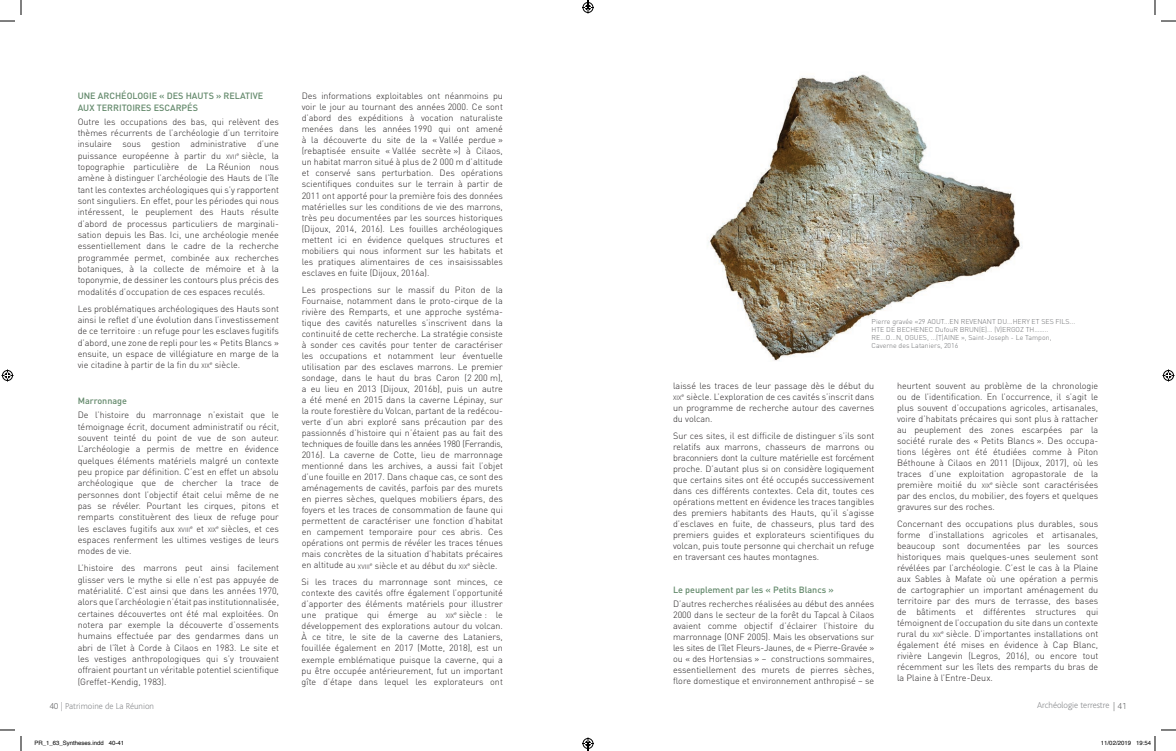
<style>
.page{position:relative;width:1176px;height:751px;background:#fff}
.page>*{position:absolute;margin:0;border:0;box-sizing:border-box;transform-origin:0 0}
.t1{font:300 9px/11px "DIN";color:#231f20;text-align:justify}
.t2{font:500 9px/11.3px "DIN";color:#62886a}
.t3{font:200 9px "Bliss";color:#808285}
.t4{font:300 7px/8px "DIN";color:#6c6d70}
.t5{font:300 6.3px "DIN";color:#231f20}
.t6{font:6px "Helvetica";color:#000}
.s1{font-size:6.3px}
.s2{font-size:9px}
.s3{color:#57585a}
</style>
<div class="page">
<img style="left:708px;top:74px;width:314px;height:287px">
<svg style="left:0;top:729px;width:15px;height:1px"></svg>
<svg style="left:1161px;top:729px;width:15px;height:1px"></svg>
<svg style="left:0;top:0;width:22px;height:22px"></svg>
<svg style="left:20px;top:736px;width:2px;height:15px"></svg>
<svg style="left:1154px;top:0;width:22px;height:22px"></svg>
<svg style="left:2px;top:369px;width:12px;height:12px"></svg>
<svg style="left:1162px;top:369px;width:12px;height:12px"></svg>
<svg style="left:1154px;top:736px;width:2px;height:15px"></svg>
<svg style="left:582px;top:0;width:12px;height:13px"></svg>
<svg style="left:582px;top:737px;width:12px;height:14px"></svg>
<p class="t2" style="left:78px;top:90px;width:187px">UNE ARCHÉOLOGIE « DES HAUTS » RELATIVE<br>AUX TERRITOIRES ESCARPÉS</p>
<p class="t1" style="left:78px;top:116px;width:203px;line-height:11.3px">Outre les occupations des bas, qui relèvent des thèmes récurrents de l’archéologie d’un territoire insulaire sous gestion administrative d’une puissance européenne à partir du <span class="s1">XVII</span><sup>e</sup> siècle, la topographie particulière de La Réunion nous amène à distinguer l’archéologie des Hauts de l’île tant les contextes archéologiques qui s’y rapportent sont singuliers. En effet, pour les périodes qui nous intéressent, le peuplement des Hauts résulte d’abord de processus particuliers de marginali&shy;sation depuis les Bas. Ici, une archéologie menée essentiellement dans le cadre de la recherche programmée permet, combinée aux recherches botaniques, à la collecte de mémoire et à la toponymie, de dessiner les contours plus précis des modalités d’occupation de ces espaces reculés.</p>
<p class="t1" style="left:78px;top:303px;width:203px;line-height:11.3px">Les problématiques archéologiques des Hauts sont ainsi le reflet d’une évolution dans l’investissement de ce territoire : un refuge pour les esclaves fugitifs d’abord, une zone de repli pour les « Petits Blancs » ensuite, un espace de villégiature en marge de la vie citadine à partir de la fin du <span class="s1">XIX</span><sup>e</sup> siècle.</p>
<p class="t2" style="left:78px;top:395px;width:51px">Marronnage</p>
<p class="t1" style="left:78px;top:409px;width:203px;line-height:11.3px">De l’histoire du marronnage n’existait que le témoignage écrit, document administratif ou récit, souvent teinté du point de vue de son auteur.<br>L’archéologie a permis de mettre en évidence quelques éléments matériels malgré un contexte peu propice par définition. C’est en effet un absolu archéologique que de chercher la trace de personnes dont l’objectif était celui même de ne pas se révéler. Pourtant les cirques, pitons et remparts constituèrent des lieux de refuge pour les esclaves fugitifs aux <span class="s1">XVIII</span></p>
<p class="t1" style="left:78px;top:523px;width:203px;line-height:11.3px;text-indent:138px"><sup>e</sup> siècles, et ces espaces renferment les ultimes vestiges de leurs modes de vie.</p>
<p class="t1" style="left:78px;top:562px;width:203px;line-height:11.3px">L’histoire des marrons peut ainsi facilement glisser vers le mythe si elle n’est pas appuyée de matérialité. C’est ainsi que dans les années 1970, alors que l’archéologie n’était pas institutionnalisée, certaines découvertes ont été mal exploitées. On notera par exemple la découverte d’ossements humains effectuée par des gendarmes dans un abri de l’îlet à Corde à Cilaos en 1983. Le site et les vestiges anthropologiques qui s’y trouvaient offraient pourtant un véritable potentiel scientifique (Greffet-Kendig, 1983).</p>
<p class="t5" style="left:190px;top:525px;width:27px"><sup>e</sup> <span class="s2">et</span> XIX</p>
<p class="t1" style="left:302px;top:90px;width:203px">Des informations exploitables ont néanmoins pu voir le jour au tournant des années 2000. Ce sont d’abord des expéditions à vocation naturaliste menées dans les années 1990 qui ont amené à la découverte du site de la « Vallée perdue » (rebaptisée ensuite « Vallée secrète ») à Cilaos, un habitat marron situé à plus de 2 000 m d’altitude et conservé sans perturbation. Des opérations scientifiques conduites sur le terrain à partir de 2011 ont apporté pour la première fois des données matérielles sur les conditions de vie des marrons, très peu documentées par les sources historiques (Dijoux, 2014, 2016). Les fouilles archéologiques mettent ici en évidence quelques structures et mobiliers qui nous informent sur les habitats et les pratiques alimentaires de ces insaisissables esclaves en fuite (Dijoux, 2016a).</p>
<p class="t1" style="left:302px;top:284px;width:203px">Les prospections sur le massif du Piton de la Fournaise, notamment dans le proto-cirque de la rivière des Remparts, et une approche systéma&shy;tique des cavités naturelles s’inscrivent dans la continuité de cette recherche. La stratégie consiste à sonder ces cavités pour tenter de caractériser les occupations et notamment leur éventuelle utilisation par des esclaves marrons. Le premier sondage, dans le haut du bras Caron (2 200 m), a eu lieu en 2013 (Dijoux, 2016b), puis un autre a été mené en 2015 dans la caverne Lépinay, sur la route forestière du Volcan, partant de la redécou&shy;verte d’un abri exploré sans précaution par des passionnés d’histoire qui n’étaient pas au fait des techniques de fouille dans les années 1980 (Ferrandis, 2016). La caverne de Cotte, lieu de marronnage mentionné dans les archives, a aussi fait l’objet d’une fouille en 2017. Dans chaque cas, ce sont des aménagements de cavités, parfois par des murets en pierres sèches, quelques mobiliers épars, des foyers et les traces de consommation de faune qui permettent de caractériser une fonction d’habitat en campement temporaire pour ces abris. Ces opérations ont permis de révéler les traces ténues mais concrètes de la situation d’habitats précaires en altitude au <span class="s1">XVIII</span><sup>e</sup> siècle et au début du <span class="s1">XIX</span><sup>e</sup> siècle.</p>
<p class="t1" style="left:302px;top:576px;width:203px">Si les traces du marronnage sont minces, ce contexte des cavités offre également l’opportunité d’apporter des éléments matériels pour illustrer une pratique qui émerge au <span class="s1">XIX</span><sup>e</sup> siècle : le développement des explorations autour du volcan.<br>À ce titre, le site de la caverne des Lataniers, fouillée également en 2017 (Motte, 2018), est un exemple emblématique puisque la caverne, qui a pu être occupée antérieurement, fut un important gîte d’étape dans lequel les explorateurs ont</p>
<p class="t4" style="left:872px;top:317px;width:205px">Pierre gravée «29 AOUT...EN REVENANT DU...HERY ET SES FILS...<br>HTE DE BECHENEC DufouR BRUN(E)... (V)ERGOZ TH……..<br>RE...O...N, OGUES, ...(T)AINE », Saint-Joseph - Le Tampon, Caverne des Lataniers, 2016</p>
<p class="t1" style="left:673px;top:380px;width:203px">laissé les traces de leur passage dès le début du</p>
<p class="t5" style="left:673px;top:394px;width:10px">XIX</p>
<p class="t1" style="left:673px;top:391px;width:203px;text-indent:8px"><sup>e</sup> siècle. L’exploration de ces cavités s’inscrit dans un programme de recherche autour des cavernes du volcan.</p>
<p class="t1" style="left:673px;top:430px;width:203px">Sur ces sites, il est difficile de distinguer s’ils sont relatifs aux marrons, chasseurs de marrons ou braconniers dont la culture matérielle est forcément proche. D’autant plus si on considère logiquement que certains sites ont été occupés successivement dans ces différents contextes. Cela dit, toutes ces opérations mettent en évidence les traces tangibles des premiers habitants des Hauts, qu’il s’agisse d’esclaves en fuite, de chasseurs, plus tard des premiers guides et explorateurs scientifiques du volcan, puis toute personne qui cherchait un refuge en traversant ces hautes montagnes.</p>
<p class="t2" style="left:673px;top:584px;width:162px">Le peuplement par les « Petits Blancs »</p>
<p class="t1" style="left:673px;top:598px;width:203px">D’autres recherches réalisées au début des années 2000 dans le secteur de la forêt du Tapcal à Cilaos avaient comme objectif d’éclairer l’histoire du marronnage (ONF 2005). Mais les observations sur les sites de l’îlet Fleurs-Jaunes, de « Pierre-Gravée » ou « des Hortensias » – constructions sommaires, essentiellement des murets de pierres sèches, flore domestique et environnement anthropisé – se</p>
<p class="t1" style="left:897px;top:380px;width:203px">heurtent souvent au problème de la chronologie ou de l’identification. En l’occurrence, il s’agit le plus souvent d’occupations agricoles, artisanales, voire d’habitats précaires qui sont plus à rattacher au peuplement des zones escarpées par la société rurale des « Petits Blancs ». Des occupa&shy;tions légères ont été étudiées comme à Piton Béthoune à Cilaos en 2011 (Dijoux, 2017), où les traces d’une exploitation agropastorale de la première moitié du <span class="s1">XIX</span><sup>e</sup> siècle sont caractérisées par des enclos, du mobilier, des foyers et quelques gravures sur des roches.</p>
<p class="t1" style="left:897px;top:518px;width:203px">Concernant des occupations plus durables, sous forme d’installations agricoles et artisanales, beaucoup sont documentées par les sources historiques mais quelques-unes seulement sont révélées par l’archéologie. C’est le cas à la Plaine aux Sables à Mafate où une opération a permis de cartographier un important aménagement du territoire par des murs de terrasse, des bases de bâtiments et différentes structures qui témoignent de l’occupation du site dans un contexte rural du <span class="s1">XIX</span><sup>e</sup> siècle. D’importantes installations ont également été mises en évidence à Cap Blanc, rivière Langevin (Legros, 2016), ou encore tout récemment sur les îlets des remparts du bras de la Plaine à l’Entre-Deux.</p>
<p class="t3" style="left:49px;top:701px;width:106px"><span class="s3">40</span> | Patrimoine de La Réunion</p>
<p class="t3" style="left:1037px;top:701px;width:91px">Archéologie terrestre <span class="s3">| 41</span></p>
<p class="t6" style="left:34px;top:738px;width:91px">PR_1_63_Syntheses.indd 40-41</p>
<p class="t6" style="left:1101px;top:738px;width:52px">11/02/2019 19:54</p>
</div>
